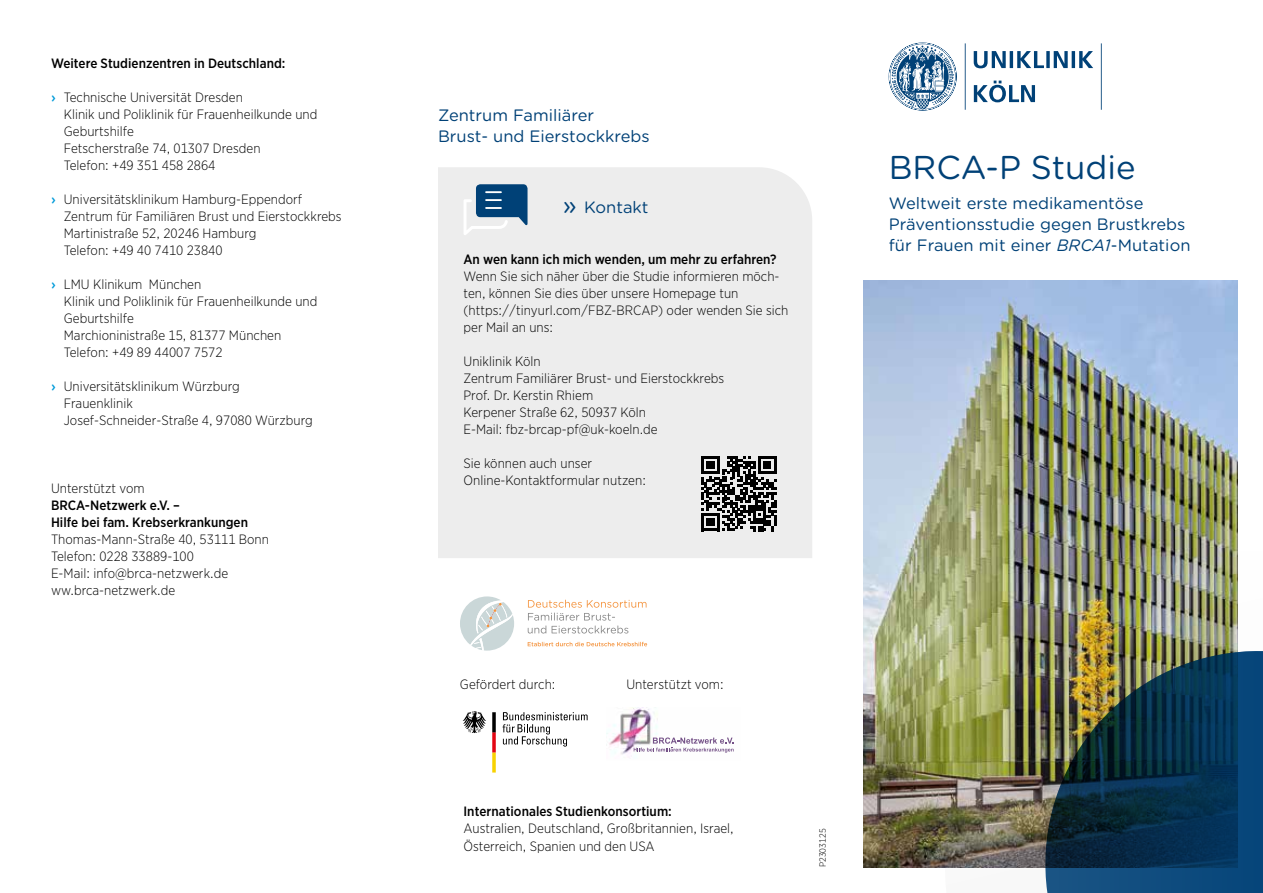
<style>
.page{position:relative;width:1263px;height:893px;background:#fff}
.page>*{position:absolute;margin:0;border:0;box-sizing:border-box;transform-origin:0 0}
.t1{font:33px "Gotham Rounded";color:#004177}
.t2{font:16.5px/21px "Gotham Rounded";letter-spacing:.005em;color:#004177}
.t3{font:300 13.5px/17px "Gotham Narrow";letter-spacing:.005em;color:#000}
.t4{font:500 13.5px/17px "Gotham Narrow";letter-spacing:.005em;color:#000}
.t5{font:300 9px "Gotham Narrow";letter-spacing:.005em;color:#000}
.s1{font-family:"Gotham Rounded";font-weight:500;color:#009bd9}
.s2{font-size:25.5px}
.s3{font-style:italic}
</style>
<div class="page">
<div style="left:438px;top:167px;width:374px;height:391px;background:#ededed"></div>
<svg style="left:463px;top:184px;width:64px;height:51px;background:#7999b4"></svg>
<img style="left:863px;top:281px;width:374px;height:586px">
<img style="left:927px;top:538px;width:311px;height:330px">
<img style="left:1015px;top:621px;width:248px;height:272px">
<img style="left:606px;top:707px;width:52px;height:50px">
<svg style="left:634px;top:737px;width:100px;height:16px"></svg>
<svg style="left:701px;top:456px;width:75px;height:75px;background:#5f5f5f"></svg>
<svg style="left:463px;top:711px;width:23px;height:22px"></svg>
<svg style="left:492px;top:712px;width:4px;height:60px"></svg>
<svg style="left:502px;top:712px;width:86px;height:35px"></svg>
<svg style="left:528px;top:600px;width:118px;height:33px"></svg>
<svg style="left:528px;top:642px;width:119px;height:4px"></svg>
<svg style="left:460px;top:596px;width:54px;height:55px"></svg>
<svg style="left:889px;top:43px;width:213px;height:68px"></svg>
<p class="t4" style="left:51px;top:55px;width:236px">Weitere Studienzentren in Deutschland:</p>
<p class="t3" style="left:64px;top:89px;width:255px;text-indent:-13px"><span class="s1">›</span> Technische Universität Dresden<br>Klinik und Poliklinik für Frauenheilkunde und<br>Geburtshilfe<br>Fetscherstraße 74, 01307 Dresden<br>Telefon: +49 351 458 2864</p>
<p class="t3" style="left:64px;top:191px;width:279px;text-indent:-13px"><span class="s1">›</span> Universitätsklinikum Hamburg-Eppendorf Zentrum für Familiären Brust und Eierstockkrebs Martinistraße 52, 20246 Hamburg<br>Telefon: +49 40 7410 23840</p>
<p class="t3" style="left:64px;top:276px;width:255px;text-indent:-13px"><span class="s1">›</span> LMU Klinikum München<br>Klinik und Poliklinik für Frauenheilkunde und<br>Geburtshilfe<br>Marchioninistraße 15, 81377 München<br>Telefon: +49 89 44007 7572</p>
<p class="t3" style="left:64px;top:378px;width:250px;text-indent:-13px"><span class="s1">›</span> Universitätsklinikum Würzburg<br>Frauenklinik<br>Josef-Schneider-Straße 4, 97080 Würzburg</p>
<p class="t3" style="left:51px;top:480px;width:95px">Unterstützt vom</p>
<p class="t4" style="left:51px;top:497px;width:199px">BRCA-Netzwerk e.V. –<br>Hilfe bei fam. Krebserkrankungen</p>
<p class="t3" style="left:51px;top:531px;width:220px">Thomas-Mann-Straße 40, 53111 Bonn<br>Telefon: 0228 33889-100<br>E-Mail: info@brca-netzwerk.de ww.brca-netzwerk.de</p>
<p class="t2" style="left:438px;top:104px;width:213px">Zentrum Familiärer<br>Brust- und Eierstockkrebs</p>
<p class="t2" style="left:563px;top:196px;width:87px"><span class="s2">»</span> Kontakt</p>
<p class="t4" style="left:463px;top:250px;width:315px">An wen kann ich mich wenden, um mehr zu erfahren?</p>
<p class="t3" style="left:463px;top:267px;width:326px">Wenn Sie sich näher über die Studie informieren möch&shy;ten, können Sie dies über unsere Homepage tun (https://tinyurl.com/FBZ-BRCAP) oder wenden Sie sich per Mail an uns:</p>
<p class="t3" style="left:463px;top:352px;width:262px">Uniklinik Köln<br>Zentrum Familiärer Brust- und Eierstockkrebs<br>Prof. Dr. Kerstin Rhiem<br>Kerpener Straße 62, 50937 Köln<br>E-Mail: fbz-brcap-pf@uk-koeln.de</p>
<p class="t3" style="left:463px;top:454px;width:184px">Sie können auch unser<br>Online-Kontaktformular nutzen:</p>
<h1 class="t1" style="left:889px;top:145px;width:248px">BRCA-P Studie</h1>
<p class="t2" style="left:889px;top:192px;width:303px">Weltweit erste medikamentöse<br>Präventionsstudie gegen Brustkrebs für Frauen mit einer <span class="s3">BRCA1</span>-Mutation</p>
<p class="t3" style="left:460px;top:675px;width:97px">Gefördert durch:</p>
<p class="t3" style="left:626px;top:675px;width:99px">Unterstützt vom:</p>
<p class="t4" style="left:463px;top:803px;width:210px">Internationales Studienkonsortium:</p>
<p class="t3" style="left:463px;top:820px;width:272px">Australien, Deutschland, Großbritannien, Israel,<br>Österreich, Spanien und den USA</p>
<p class="t5" style="left:817px;top:867px;width:40px;rotate:-90deg">P2303125</p>
</div>
